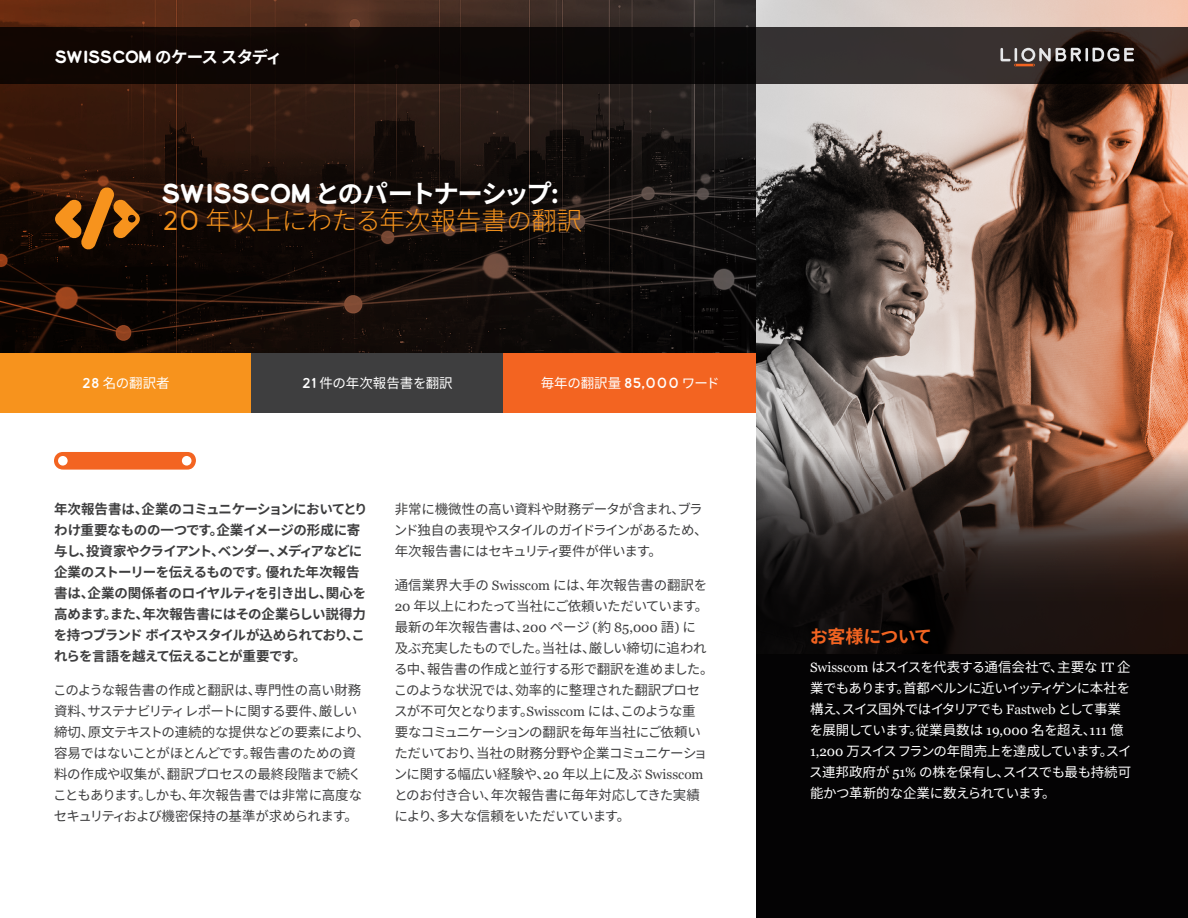
<style>
.page{position:relative;width:1188px;height:918px;background:#fff}
.page>*{position:absolute;margin:0;border:0;box-sizing:border-box;transform-origin:0 0}
.LB_Title{font:300 25.5px/27px "Noto Sans CJ Kjp";letter-spacing:-.005em;color:#f7941d}
.t1{font:700 18px "Noto Sans CJ Kjp";letter-spacing:-.03em;color:#f36421}
.t2{font:700 16.5px "Lionbridge Sans";color:#fff}
.t3{font:13.5px/21px "Noto Sans CJ Kjp";letter-spacing:-.03em;color:#3e3e3f}
.t4{font:700 13.5px/21px "Noto Sans CJ Kjp";letter-spacing:-.045em;color:#3e3e3f}
.t5{font:13.5px/21px "Noto Sans CJ Kjp";letter-spacing:-.04em;color:#fff}
.t6{font:13.5px "Noto Sans CJ Kjp";letter-spacing:-.015em;color:#fff}
.t7{font:13.5px "Noto Sans CJ Kjp";color:#fff}
.s1{font-family:"Noto Sans CJ Kjp"}
.s2{font-family:"Lionbridge Sans";font-weight:700;color:#fff}
.s3{font-weight:700;color:#fff}
.s4{font-family:"Lionbridge Sans"}
.s5{font-family:"Georgia"}
</style>
<div class="page">
<img style="left:756px;top:0;width:432px;height:448px">
<svg style="left:54px;top:452px;width:142px;height:18px;background:#f47438"></svg>
<svg style="left:0;top:0;width:756px;height:353px;background:#22130d"></svg>
<svg style="left:0;top:27px;width:1188px;height:56px;background:#191311"></svg>
<svg style="left:1000px;top:48px;width:134px;height:18px;background:#605956"></svg>
<svg style="left:55px;top:187px;width:85px;height:63px;background:#76430f"></svg>
<svg style="left:756px;top:448px;width:432px;height:160px;background:#473832"></svg>
<svg style="left:756px;top:608px;width:432px;height:310px;background:#060405"></svg>
<div style="left:0;top:353px;width:252px;height:60px;background:#f7931d"></div>
<div style="left:252px;top:353px;width:251px;height:60px;background:#3e3e3f"></div>
<div style="left:503px;top:353px;width:253px;height:60px;background:#f36421"></div>
<p class="t2" style="left:55px;top:45px;width:229px">SWISSCOM <span class="s1">のケース スタディ</span></p>
<p class="LB_Title" style="left:162px;top:181px;width:422px"><span class="s2">SWISSCOM</span> <span class="s3">とのパートナーシップ:<br></span><span class="s4">20</span> 年以上にわたる年次報告書の翻訳</p>
<p class="t5" style="left:82px;top:373px;width:89px"><span class="s4">28</span> 名の翻訳者</p>
<p class="t7" style="left:302px;top:375px;width:152px"><span class="s4">21</span> 件の年次報告書を翻訳</p>
<p class="t6" style="left:541px;top:375px;width:180px">毎年の翻訳量 <span class="s4">85,000</span> ワード</p>
<p class="t4" style="left:54px;top:499px;width:315px">年次報告書は、企業のコミュニケーションにおいてとりわけ重要なものの一つです。企業イメージの形成に寄与し、投資家やクライアント、ベンダー、メディアなどに企業のストーリーを伝えるものです。優れた年次報告書は、企業の関係者のロイヤルティを引き出し、関心を高めます。また、年次報告書にはその企業らしい説得力を持つブランド ボイスやスタイルが込められており、これらを言語を越えて伝えることが重要です。</p>
<p class="t3" style="left:53px;top:680px;width:318px">このような報告書の作成と翻訳は、専門性の高い財務資料、サステナビリティ レポートに関する要件、厳しい締切、原文テキストの連続的な提供などの要素により、容易ではないことがほとんどです。報告書のための資料の作成や収集が、翻訳プロセスの最終段階まで続くこともあります。しかも、年次報告書では非常に高度なセキュリティおよび機密保持の基準が求められます。</p>
<p class="t3" style="left:394px;top:499px;width:315px">非常に機微性の高い資料や財務データが含まれ、ブランド独自の表現やスタイルのガイドラインがあるため、年次報告書にはセキュリティ要件が伴います。</p>
<p class="t3" style="left:394px;top:575px;width:321px">通信業界大手の <span class="s5">Swisscom</span> には、年次報告書の翻訳を<br><span class="s5">20</span> 年以上にわたって当社にご依頼いただいています。最新の年次報告書は、<span class="s5">200</span> ページ <span class="s5">(</span>約 <span class="s5">85,000</span> 語<span class="s5">)</span> に<br>及ぶ充実したものでした。当社は、厳しい締切に追われる中、報告書の作成と並行する形で翻訳を進めました。このような状況では、効率的に整理された翻訳プロセスが不可欠となります。<span class="s5">Swisscom</span> には、このような重<br>要なコミュニケーションの翻訳を毎年当社にご依頼いただいており、当社の財務分野や企業コミュニケーションに関する幅広い経験や、<span class="s5">20</span> 年以上に及ぶ <span class="s5">Swisscom</span>とのお付き合い、年次報告書に毎年対応してきた実績により、多大な信頼をいただいています。</p>
<p class="t1" style="left:810px;top:627px;width:124px">お客様について</p>
<p class="t5" style="left:809px;top:657px;width:324px"><span class="s5">Swisscom</span> はスイスを代表する通信会社で、主要な <span class="s5">IT</span> 企業でもあります。首都ベルンに近いイッティゲンに本社を構え、スイス国外ではイタリアでも <span class="s5">Fastweb</span> として事業を展開しています。従業員数は <span class="s5">19,000</span> 名を超え、<span class="s5">111</span> 億<br><span class="s5">1,200</span> 万スイス フランの年間売上を達成しています。スイス連邦政府が <span class="s5">51%</span> の株を保有し、スイスでも最も持続可能かつ革新的な企業に数えられています。</p>
</div>
